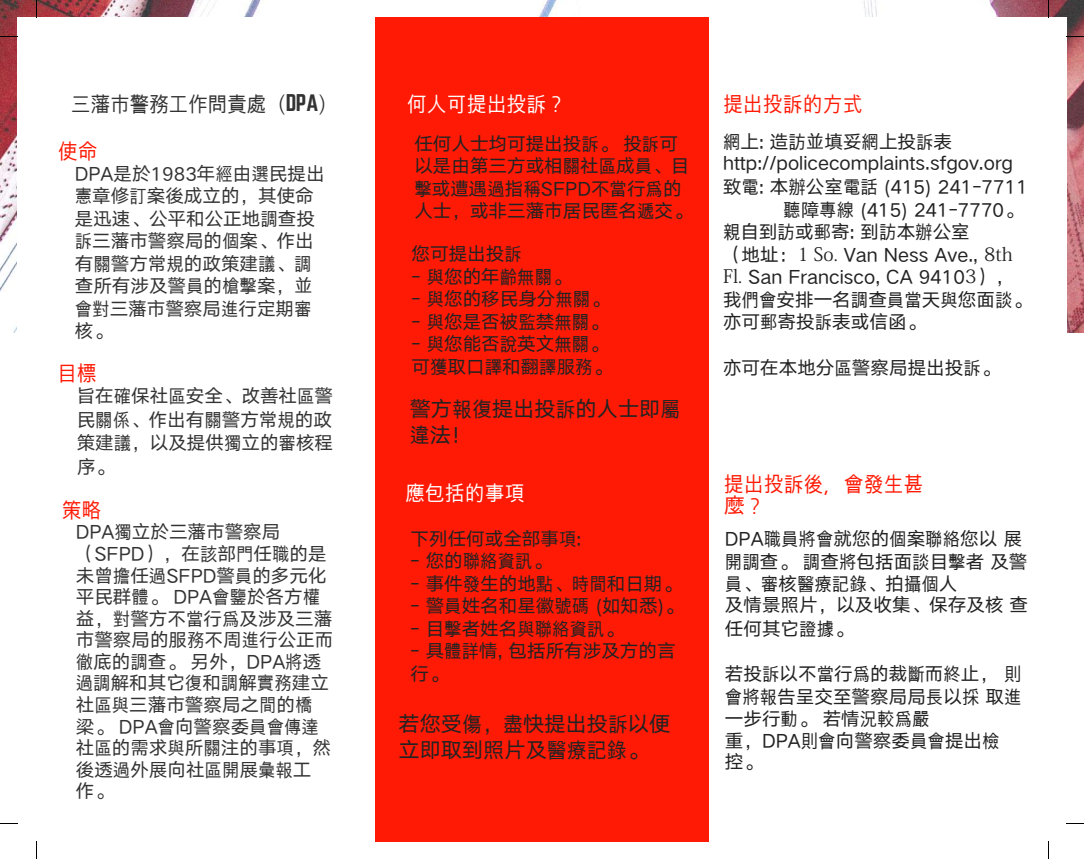
<style>
.page{position:relative;width:1084px;height:859px;background:#fff}
.page>*{position:absolute;margin:0;border:0;box-sizing:border-box;transform-origin:0 0}
.t1{font:21.25px/26.2px "HY Qi Hei EES";color:#222}
.t2{font:21.25px "Nanum Gothic";color:#ff1a05}
.t3{font:21.25px "Nanum Gothic";letter-spacing:-.02em;color:#333}
.t4{font:21.25px "Nanum Gothic";color:#fff}
.t5{font:21.25px "Takao P Gothic";color:#ff1a05}
.t6{font:18.62px/22.5px "HY Qi Hei EES";color:#222}
.t7{font:18.62px/21.5px "HY Qi Hei EES";color:#333}
.t8{font:18.62px "Nanum Gothic";color:#222}
.s1{font-family:"Norwester"}
.s2{font-family:"Nanum Gothic"}
.s3{font-family:"Takao P Gothic"}
.s4{font-family:"Koz Min Pr 6 N"}
.s5{font-family:"HY Qi Hei EES"}
</style>
<div class="page">
<img style="left:0;top:0;width:1083px;height:332px">
<div style="left:36px;top:36px;width:1012px;height:787px;background:#fff"></div>
<div style="left:375px;top:18px;width:334px;height:823px;background:#ff1a05"></div>
<div style="left:18px;top:18px;width:351px;height:66px;background:#fff"></div>
<div style="left:18px;top:80px;width:39px;height:761px;background:#fff"></div>
<div style="left:1033px;top:75px;width:33px;height:766px;background:#fff"></div>
<div style="left:711px;top:18px;width:355px;height:66px;background:#fff"></div>
<svg style="left:36px;top:0;width:1px;height:18px"></svg>
<svg style="left:0;top:36px;width:18px;height:1px"></svg>
<svg style="left:1047px;top:0;width:1px;height:18px"></svg>
<svg style="left:1066px;top:36px;width:17px;height:1px"></svg>
<svg style="left:36px;top:841px;width:1px;height:17px"></svg>
<p class="t3" style="left:71px;top:91px;width:268px">三藩市警務⼯作問責處（<span class="s1">DPA</span>）</p>
<p class="t2" style="left:58px;top:138px;width:41px">使命</p>
<p class="t7" style="left:75px;top:163px;width:251px;line-height:22.5px">DPA是於1983年<span class="s2">經</span>由<span class="s2">選</span>民提出<span class="s2">憲</span>章修<span class="s2">訂</span>案後成立的，其使命是迅速、公平和公正地<span class="s2">調</span>查投<span class="s2">訴</span>三藩市警察局的<span class="s2">個</span>案、作出有<span class="s2">關</span>警方常<span class="s2">規</span>的政策建<span class="s2">議</span>、<span class="s2">調</span>查所有涉及警<span class="s2">員</span>的<span class="s2">槍擊</span>案，<span class="s3">並</span><span class="s2">會對</span>三藩市警察局<span class="s2">進</span>行定期<span class="s2">審</span>核。</p>
<p class="t2" style="left:57px;top:360px;width:41px">⽬標</p>
<p class="t7" style="left:77px;top:385px;width:258px;line-height:23.5px;text-align:justify">旨在<span class="s2">確</span>保社<span class="s2">區</span>安全、改善社<span class="s2">區</span>警民<span class="s2">關係</span>、作出有<span class="s2">關</span>警方常<span class="s2">規</span>的政策建<span class="s2">議</span>，以及提供<span class="s2">獨</span>立的<span class="s2">審</span>核程序。</p>
<p class="t2" style="left:62px;top:497px;width:41px">策略</p>
<p class="t7" style="left:76px;top:522px;width:259px">DPA<span class="s2">獨</span>立於三藩市警察局（SFPD），在<span class="s2">該</span>部<span class="s2">⾨</span>任<span class="s2">職</span>的是未曾<span class="s2">擔</span>任<span class="s2">過</span>SFPD警<span class="s2">員</span>的多元化平民群<span class="s2">體</span>。 DPA<span class="s2">會鑒</span>於各方<span class="s2">權</span>益，<span class="s2">對</span>警方不<span class="s2">當</span>行<span class="s2">爲</span>及涉及三藩市警察局的服<span class="s2">務</span>不周<span class="s2">進</span>行公正而<span class="s2">徹</span>底的<span class="s2">調</span>查。 另外，DPA<span class="s2">將</span>透<span class="s2">過調</span>解和其它<span class="s2">復</span>和<span class="s2">調</span>解<span class="s2">實務</span>建立社<span class="s2">區與</span>三藩市警察局之<span class="s2">間</span>的<span class="s2">橋</span>梁。 DPA<span class="s2">會</span>向警察委<span class="s2">員會傳達</span>社<span class="s2">區</span>的需求<span class="s2">與</span>所<span class="s2">關</span>注的事<span class="s2">項</span>，然後透<span class="s2">過</span>外展向社<span class="s2">區開</span>展<span class="s2">彙報</span>工作。</p>
<p class="t4" style="left:407px;top:91px;width:161px">何⼈可提出投訴？</p>
<p class="t6" style="left:414px;top:133px;width:279px">任何人士均可提出投<span class="s2">訴</span>。 投<span class="s2">訴</span>可以是由第三方或相<span class="s2">關</span>社<span class="s2">區</span>成<span class="s2">員</span>、目<span class="s2">擊</span>或遭遇<span class="s2">過</span>指<span class="s2">稱</span>SFPD不<span class="s2">當</span>行<span class="s2">爲</span>的人士，或非三藩市居民匿名<span class="s2">遞</span>交。</p>
<p class="t6" style="left:411px;top:243px;width:112px">您可提出投<span class="s2">訴</span></p>
<p class="t6" style="left:411px;top:266px;width:161px">- <span class="s2">與</span>您的年<span class="s2">齡無關</span>。</p>
<p class="t6" style="left:411px;top:288px;width:199px">- <span class="s2">與</span>您的移民身分<span class="s2">無關</span>。</p>
<p class="t6" style="left:411px;top:311px;width:198px">- <span class="s2">與</span>您是否被<span class="s2">監</span>禁<span class="s2">無關</span>。</p>
<p class="t6" style="left:411px;top:333px;width:201px">- <span class="s2">與</span>您能否<span class="s2">說</span>英文<span class="s2">無關</span>。可<span class="s2">獲</span>取口<span class="s2">譯</span>和翻<span class="s2">譯</span>服<span class="s2">務</span>。</p>
<p class="t1" style="left:409px;top:396px;width:272px">警方<span class="s2">報復</span>提出投<span class="s2">訴</span>的人士即<span class="s2">屬違</span>法！</p>
<p class="t4" style="left:405px;top:480px;width:121px">應包括的事項</p>
<p class="t6" style="left:410px;top:527px;width:172px">下列任何或全部事<span class="s2">項</span>:</p>
<p class="t6" style="left:410px;top:550px;width:142px">- 您的<span class="s2">聯絡資訊</span>。</p>
<p class="t6" style="left:410px;top:572px;width:272px">- 事件<span class="s2">發</span>生的地<span class="s2">點</span>、<span class="s2">時間</span>和日期。</p>
<p class="t6" style="left:410px;top:595px;width:274px">- 警<span class="s2">員</span>姓名和星徽<span class="s2">號碼</span> (如知悉)。</p>
<p class="t6" style="left:410px;top:617px;width:214px">- 目<span class="s2">擊</span>者姓名<span class="s2">與聯絡資訊</span>。</p>
<p class="t6" style="left:410px;top:640px;width:266px">- 具<span class="s2">體詳</span>情, 包括所有涉及方的言行。</p>
<p class="t1" style="left:398px;top:710px;width:273px">若您受<span class="s2">傷</span>，<span class="s2">盡</span>快提出投<span class="s2">訴</span>以便立即取到照片及<span class="s2">醫療記錄</span>。</p>
<p class="t2" style="left:723px;top:91px;width:141px">提出投訴的⽅式</p>
<p class="t6" style="left:723px;top:132px;width:291px;line-height:21.1px"><span class="s2">網</span>上: 造<span class="s2">訪</span><span class="s3">並</span>填妥<span class="s2">網</span>上投<span class="s2">訴</span>表http://policecomplaints.sfgov.org</p>
<p class="t6" style="left:723px;top:176px;width:306px">致<span class="s2">電</span>: 本<span class="s2">辦</span>公室<span class="s2">電話</span> (415) 241-7711</p>
<p class="t6" style="left:783px;top:199px;width:241px"><span class="s2">聽</span>障<span class="s2">專線</span> (415) 241-7770。</p>
<p class="t6" style="left:723px;top:221px;width:248px"><span class="s2">親</span>自到<span class="s2">訪</span>或<span class="s2">郵</span>寄: 到<span class="s2">訪</span>本<span class="s2">辦</span>公室</p>
<p class="t6" style="left:723px;top:244px;width:291px">（地址：<span class="s4">1 So.</span> Van Ness Ave., <span class="s4">8th</span></p>
<p class="t6" style="left:723px;top:266px;width:292px"><span class="s4">Fl.</span> San Francisco, CA 9410<span class="s4">3</span>），</p>
<p class="t6" style="left:723px;top:289px;width:309px">我<span class="s2">們會</span>安排一名<span class="s2">調</span>查<span class="s2">員當</span>天<span class="s2">與</span>您面<span class="s2">談</span>。</p>
<p class="t6" style="left:723px;top:311px;width:204px">亦可<span class="s2">郵</span>寄投<span class="s2">訴</span>表或信函。</p>
<p class="t6" style="left:723px;top:357px;width:278px">亦可在本地分<span class="s2">區</span>警察局提出投<span class="s2">訴</span>。</p>
<p class="t2" style="left:724px;top:472px;width:201px">提出投訴後，會發⽣甚</p>
<p class="t5" style="left:724px;top:494px;width:43px">麼<span class="s2">？</span></p>
<p class="t6" style="left:724px;top:528px;width:304px">DPA<span class="s2">職員將會</span>就您的<span class="s2">個</span>案<span class="s2">聯絡</span>您以 展<span class="s2">開調</span>查。 <span class="s2">調</span>查<span class="s2">將</span>包括面<span class="s2">談</span>目<span class="s2">擊</span>者 及警</p>
<p class="t8" style="left:724px;top:573px;width:234px">員<span class="s5">、</span>審<span class="s5">核</span>醫療記錄<span class="s5">、拍</span>攝個<span class="s5">人</span></p>
<p class="t6" style="left:724px;top:593px;width:305px;line-height:23.9px">及情景照片，以及收集、保存及核 查任何其它<span class="s2">證據</span>。</p>
<p class="t6" style="left:724px;top:663px;width:298px;line-height:21.8px">若投<span class="s2">訴</span>以不<span class="s2">當</span>行<span class="s2">爲</span>的裁<span class="s2">斷</span>而<span class="s2">終</span>止， <span class="s2">則會將報</span>告呈交至警察局局<span class="s2">⾧</span>以<span class="s2">採</span>取<span class="s2">進</span>一步行<span class="s2">動</span>。 若情<span class="s2">況較爲嚴<br></span>重，DPA<span class="s2">則會</span>向警察委<span class="s2">員會</span>提出<span class="s2">檢</span>控。</p>
</div>
